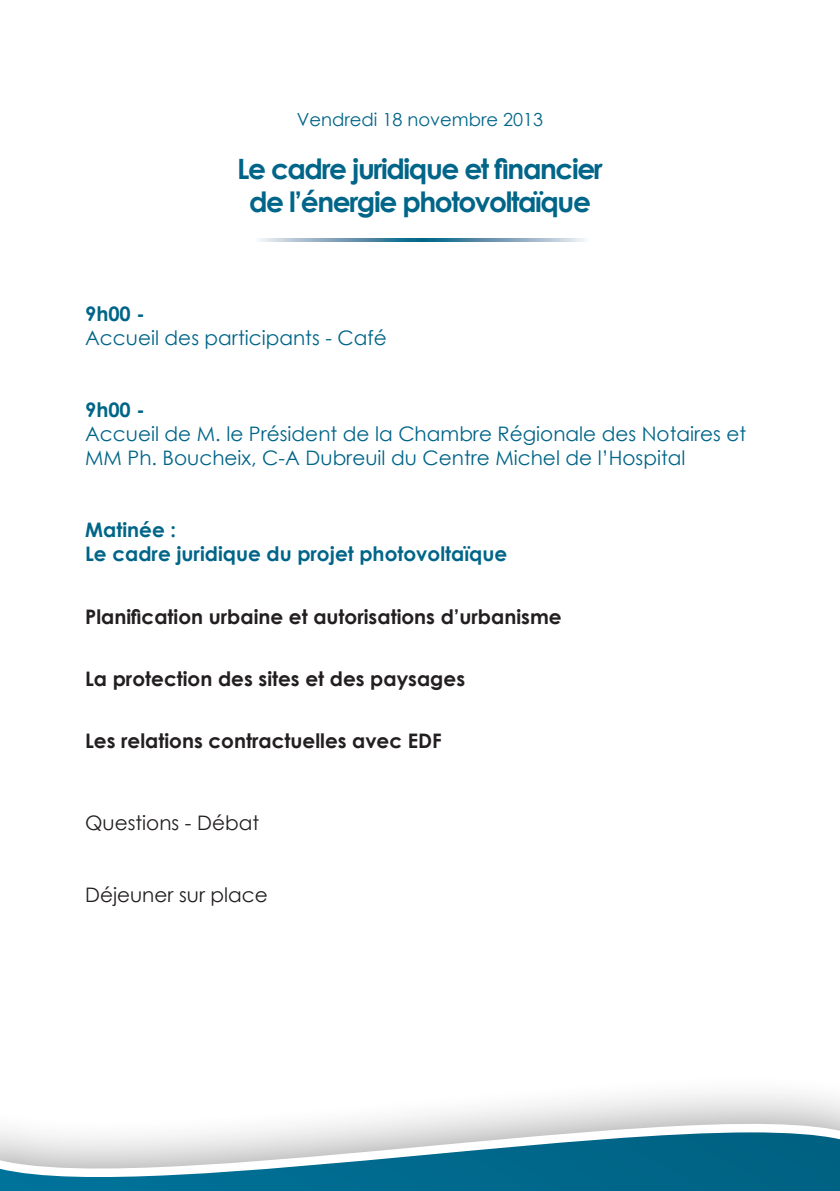
<style>
.page{position:relative;width:840px;height:1191px;background:#fff}
.page>*{position:absolute;margin:0;border:0;box-sizing:border-box;transform-origin:0 0}
.t1{font:700 28px "Century Gothic";letter-spacing:-.05em;color:#006588}
.t2{font:20px/24px "Century Gothic";color:#006588}
.t3{font:700 20px "Century Gothic";color:#231f20}
.t4{font:700 20px "Century Gothic";color:#006588}
.t5{font:20px "Century Gothic";color:#231f20}
.t6{font:18px "Century Gothic";color:#006588}
</style>
<div class="page">
<svg style="left:258px;top:238px;width:327px;height:3px"></svg>
<svg style="left:0;top:1093px;width:839px;height:39px"></svg>
<svg style="left:0;top:1132px;width:839px;height:59px"></svg>
<p class="t6" style="left:296px;top:107px;width:248px">Vendredi 18 novembre 2013</p>
<p class="t1" style="left:237px;top:147px;width:367px">Le cadre juridique et financier</p>
<p class="t1" style="left:249px;top:181px;width:343px">de l’énergie photovoltaïque</p>
<p class="t4" style="left:85px;top:299px;width:61px">9h00 -</p>
<p class="t2" style="left:85px;top:325px;width:303px">Accueil des participants - Café</p>
<p class="t4" style="left:85px;top:395px;width:61px">9h00 -</p>
<p class="t2" style="left:85px;top:421px;width:662px">Accueil de M. le Président de la Chambre Régionale des Notaires et<br>MM Ph. Boucheix, C-A Dubreuil du Centre Michel de l’Hospital</p>
<p class="t4" style="left:85px;top:515px;width:92px">Matinée :</p>
<p class="t4" style="left:85px;top:539px;width:423px">Le cadre juridique du projet photovoltaïque</p>
<p class="t3" style="left:85px;top:601px;width:478px">Planification urbaine et autorisations d’urbanisme</p>
<p class="t3" style="left:85px;top:663px;width:381px">La protection des sites et des paysages</p>
<p class="t3" style="left:85px;top:726px;width:358px">Les relations contractuelles avec EDF</p>
<p class="t5" style="left:85px;top:809px;width:175px">Questions - Débat</p>
<p class="t5" style="left:85px;top:881px;width:184px">Déjeuner sur place</p>
</div>
